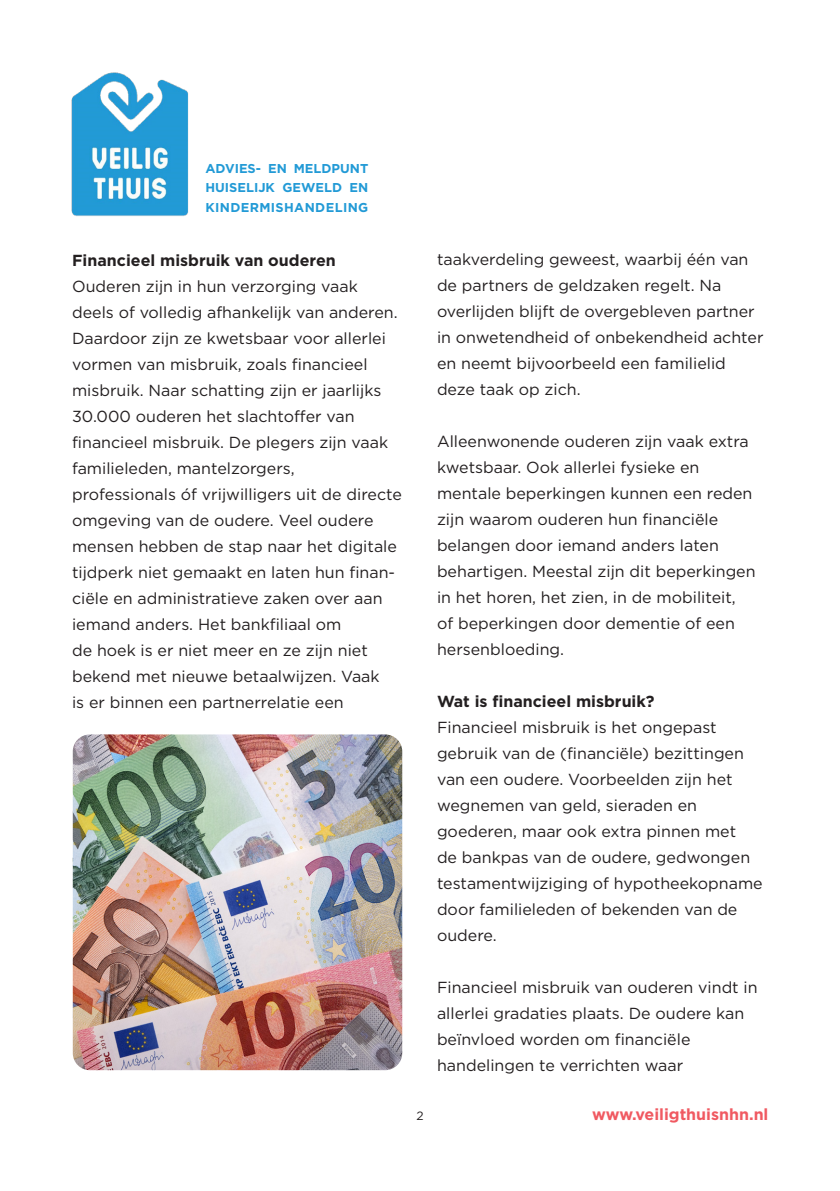
<style>
.page{position:relative;width:840px;height:1191px;background:#fff}
.page>*{position:absolute;margin:0;border:0;box-sizing:border-box;transform-origin:0 0}
.t1{font:16px/26px "Gotham";color:#231f20}
.t2{font:700 16px "Gotham";color:#231f20}
.t3{font:700 16px "Gotham";color:#f05961}
.t4{font:700 12.8px/19.4px "Gotham";color:#229ad6;text-align:justify}
.t5{font:12px "Gotham";color:#231f20}
</style>
<div class="page">
<img style="left:71px;top:72px;width:118px;height:144px">
<img style="left:73px;top:734px;width:329px;height:336px">
<p class="t4" style="left:205px;top:159px;width:164px">ADVIES- EN MELDPUNT HUISELIJK GEWELD EN KINDERMISHANDELING</p>
<p class="t2" style="left:72px;top:250px;width:265px">Financieel misbruik van ouderen</p>
<p class="t1" style="left:72px;top:273px;width:327px">Ouderen zijn in hun verzorging vaak deels of volledig afhankelijk van anderen.<br>Daardoor zijn ze kwetsbaar voor allerlei vormen van misbruik, zoals financieel misbruik. Naar schatting zijn er jaarlijks 30.000 ouderen het slachtoffer van financieel misbruik. De plegers zijn vaak familieleden, mantelzorgers,</p>
<p class="t1" style="left:72px;top:481px;width:331px">professionals óf vrijwilligers uit de directe omgeving van de oudere. Veel oudere mensen hebben de stap naar het digitale</p>
<p class="t1" style="left:72px;top:559px;width:324px">tijdperk niet gemaakt en laten hun finan&shy;ciële en administratieve zaken over aan iemand anders. Het bankfiliaal om</p>
<p class="t1" style="left:72px;top:637px;width:297px">de hoek is er niet meer en ze zijn niet</p>
<p class="t1" style="left:72px;top:663px;width:309px">bekend met nieuwe betaalwijzen. Vaak is er binnen een partnerrelatie een</p>
<p class="t1" style="left:437px;top:246px;width:328px">taakverdeling geweest, waarbij één van de partners de geldzaken regelt. Na overlijden blijft de overgebleven partner in onwetendheid of onbekendheid achter en neemt bijvoorbeeld een familielid deze taak op zich.</p>
<p class="t1" style="left:437px;top:428px;width:313px">Alleenwonende ouderen zijn vaak extra kwetsbaar. Ook allerlei fysieke en</p>
<p class="t1" style="left:437px;top:480px;width:320px">mentale beperkingen kunnen een reden zijn waarom ouderen hun financiële belangen door iemand anders laten behartigen. Meestal zijn dit beperkingen in het horen, het zien, in de mobiliteit, of beperkingen door dementie of een hersenbloeding.</p>
<p class="t2" style="left:437px;top:691px;width:219px">Wat is financieel misbruik?</p>
<p class="t1" style="left:437px;top:714px;width:281px">Financieel misbruik is het ongepast</p>
<p class="t1" style="left:437px;top:740px;width:308px">gebruik van de (financiële) bezittingen</p>
<p class="t1" style="left:437px;top:766px;width:297px">van een oudere. Voorbeelden zijn het wegnemen van geld, sieraden en</p>
<p class="t1" style="left:437px;top:818px;width:327px">goederen, maar ook extra pinnen met<br>de bankpas van de oudere, gedwongen testamentwijziging of hypotheekopname door familieleden of bekenden van de oudere.</p>
<p class="t1" style="left:437px;top:974px;width:322px">Financieel misbruik van ouderen vindt in allerlei gradaties plaats. De oudere kan beïnvloed worden om financiële</p>
<p class="t1" style="left:437px;top:1052px;width:247px">handelingen te verrichten waar</p>
<p class="t5" style="left:416px;top:1109px;width:9px">2</p>
<p class="t3" style="left:592px;top:1104px;width:178px">www.veiligthuisnhn.nl</p>
</div>
